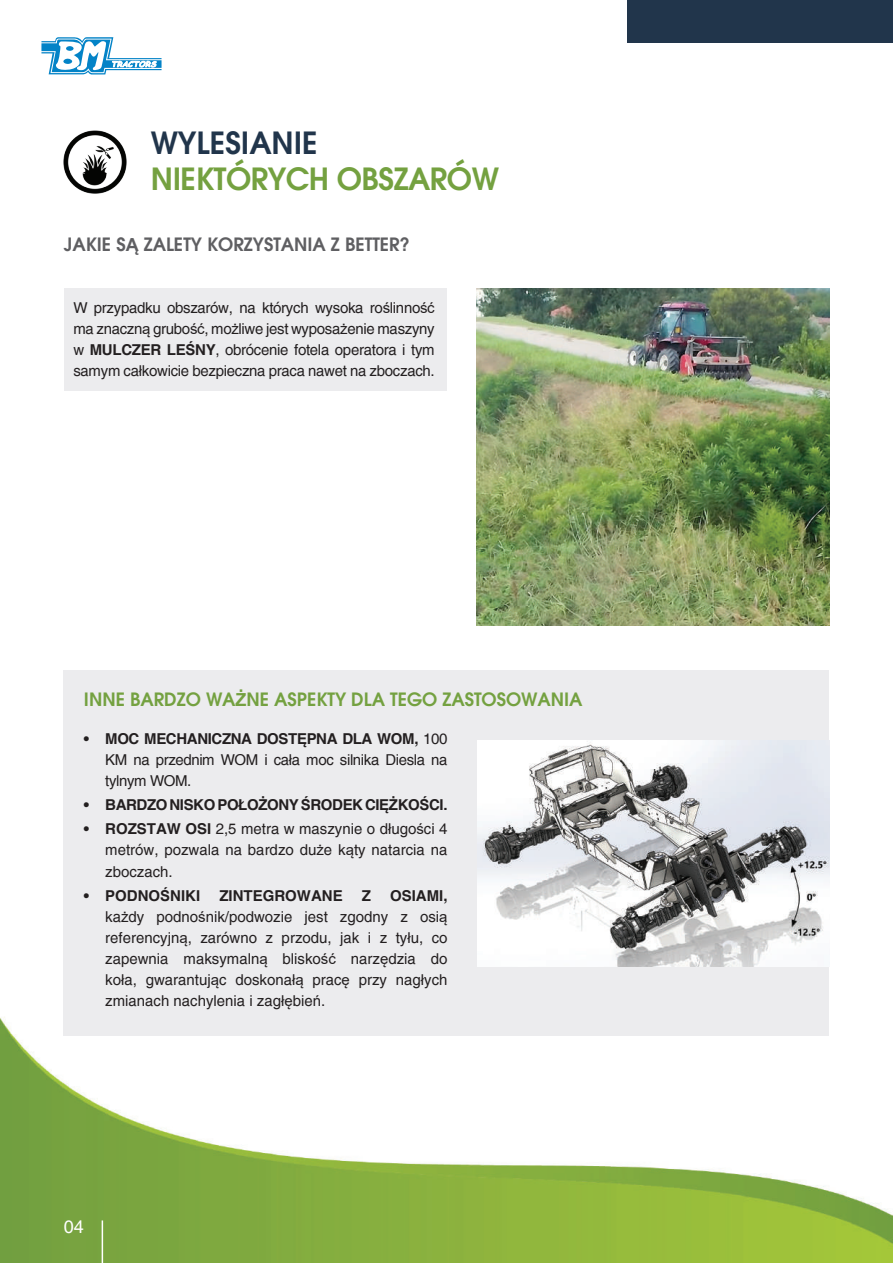
<style>
.page{position:relative;width:893px;height:1263px;background:#fff}
.page>*{position:absolute;margin:0;border:0;box-sizing:border-box;transform-origin:0 0}
.t1{font:600 30px "Avant Garde";letter-spacing:-.015em;color:#74a140}
.t2{font:600 30px "Avant Garde";color:#21354b}
.t3{font:600 18px "Avant Garde";color:#74a140}
.t4{font:600 18px "Avant Garde";color:#5f5f62}
.t5{font:18px "Helvetica";color:#fff}
.t6{font:15px/21px "Helvetica";color:#231f20;text-align:justify}
.t7{font:700 15px "Helvetica";letter-spacing:-.025em;color:#231f20}
.t8{font:700 15px "Helvetica";color:#231f20}
.s1{font-family:"Arial";font-weight:700}
.s2{font-family:"Arial"}
.s3{font-weight:700}
</style>
<div class="page">
<img style="left:0;top:1006px;width:893px;height:257px">
<svg style="left:41px;top:37px;width:121px;height:37px"></svg>
<hr style="left:102px;top:1220px;width:1px;height:43px;background:#fff">
<div style="left:627px;top:0;width:266px;height:43px;background:#21354b"></div>
<img style="left:476px;top:288px;width:353px;height:338px">
<img style="left:63px;top:130px;width:64px;height:64px">
<div style="left:64px;top:288px;width:382px;height:103px;background:#ececee"></div>
<div style="left:64px;top:670px;width:765px;height:365px;background:#ececee"></div>
<img style="left:477px;top:740px;width:352px;height:226px">
<h1 class="t2" style="left:151px;top:124px;width:168px">WYLESIANIE</h1>
<h1 class="t1" style="left:151px;top:160px;width:349px">NIEKTÓRYCH OBSZARÓW</h1>
<p class="t4" style="left:64px;top:233px;width:347px">JAKIE S<span class="s1">Ą</span> ZALETY KORZYSTANIA Z BETTER?</p>
<p class="t6" style="left:73px;top:297px;width:363px">W przypadku obszarów, na których wysoka ro<span class="s2">ś</span>linno<span class="s2">ść </span>ma znaczn<span class="s2">ą</span> grubo<span class="s2">ść</span>, mo<span class="s2">ż</span>liwe jest wyposa<span class="s2">ż</span>enie maszyny w <span class="s3">MULCZER LE</span><span class="s1">Ś</span><span class="s3">NY</span>, obrócenie fotela operatora i tym samym ca<span class="s2">ł</span>kowicie bezpieczna praca nawet na zboczach.</p>
<p class="t3" style="left:84px;top:687px;width:500px">INNE BARDZO WA<span class="s1">Ż</span>NE ASPEKTY DLA TEGO ZASTOSOWANIA</p>
<p class="t6" style="left:105px;top:729px;width:344px;text-indent:-21px"><span class="s3">• MOC MECHANICZNA DOST</span><span class="s1">Ę</span><span class="s3">PNA DLA WOM,</span> 100<br>KM na przednim WOM i ca<span class="s2">ł</span>a moc silnika Diesla na tylnym WOM.</p>
<p class="t7" style="left:84px;top:796px;width:365px">• BARDZO NISKO PO<span class="s2">Ł</span>O<span class="s2">Ż</span>ONY <span class="s2">Ś</span>RODEK CI<span class="s2">ĘŻ</span>KO<span class="s2">Ś</span>CI.</p>
<p class="t6" style="left:105px;top:819px;width:344px;text-indent:-21px"><span class="s3">• ROZSTAW OSI</span> 2,5 metra w maszynie o d<span class="s2">ł</span>ugo<span class="s2">ś</span>ci 4 metrów, pozwala na bardzo du<span class="s2">ż</span>e k<span class="s2">ą</span>ty natarcia na zboczach.</p>
<p class="t8" style="left:84px;top:886px;width:118px">• PODNO<span class="s2">Ś</span>NIKI</p>
<p class="t8" style="left:219px;top:886px;width:125px">ZINTEGROWANE</p>
<p class="t7" style="left:362px;top:886px;width:11px">Z</p>
<p class="t6" style="left:105px;top:885px;width:344px;text-indent:285px"><span class="s3">OSIAMI, </span>ka<span class="s2">ż</span>dy podno<span class="s2">ś</span>nik/podwozie jest zgodny z osi<span class="s2">ą </span>referencyjn<span class="s2">ą</span>, zarówno z przodu, jak i z ty<span class="s2">ł</span>u, co zapewnia maksymaln<span class="s2">ą</span> blisko<span class="s2">ść</span> narz<span class="s2">ę</span>dzia do ko<span class="s2">ł</span>a, gwarantuj<span class="s2">ą</span>c doskona<span class="s2">łą</span> prac<span class="s2">ę</span> przy nag<span class="s2">ł</span>ych zmianach nachylenia i zag<span class="s2">łę</span>bie<span class="s2">ń</span>.</p>
<p class="t5" style="left:64px;top:1216px;width:22px">04</p>
</div>
